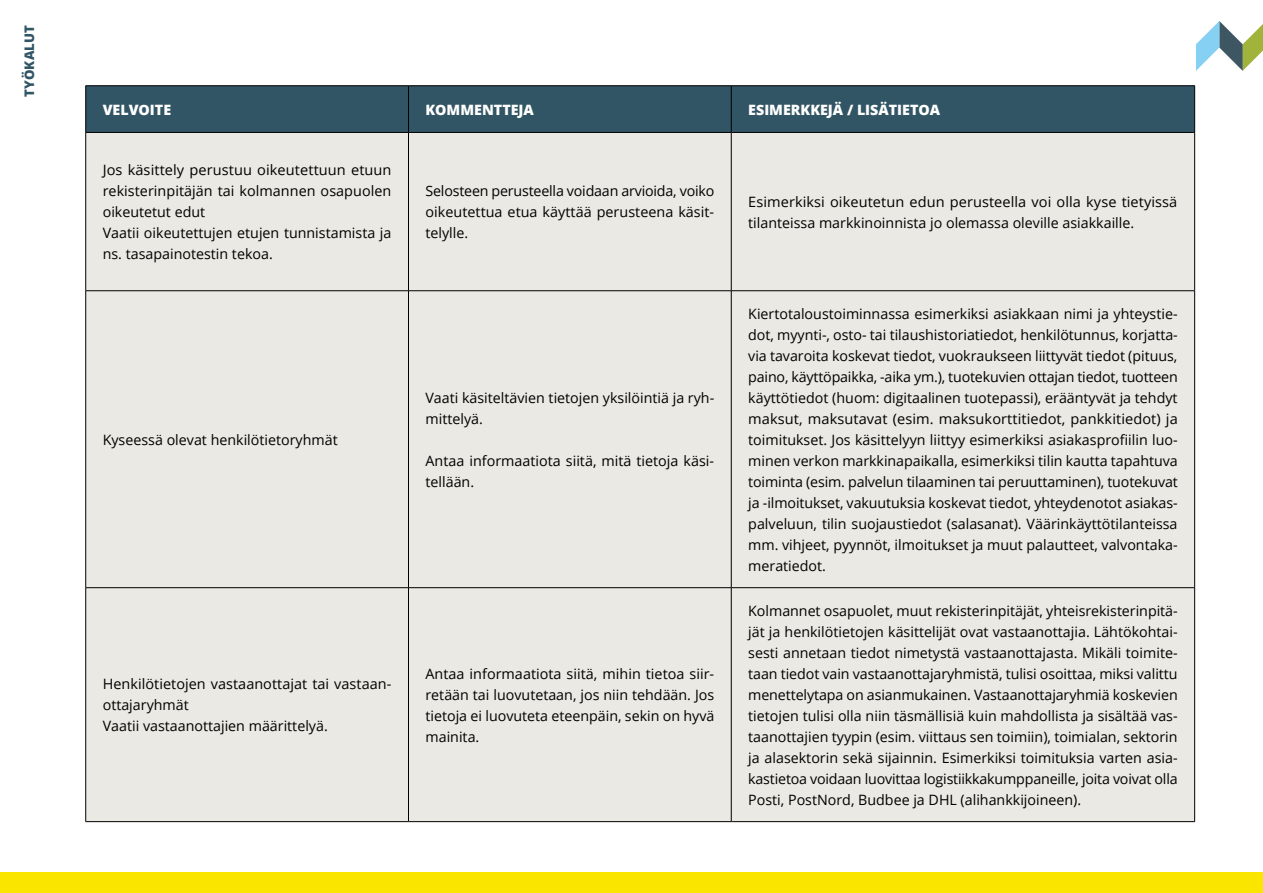
<style>
.page{position:relative;width:1263px;height:893px;background:#fff}
.page>*{position:absolute;margin:0;border:0;box-sizing:border-box;transform-origin:0 0}
.t1{font:14.25px/21px "Open Sans";color:#000}
.t2{font:800 14.25px "Open Sans";color:#fff}
.t3{font:800 13.2px "Open Sans";color:#325565}
</style>
<div class="page">
<div style="left:86px;top:86px;width:1108px;height:46px;background:#325565"></div>
<div style="left:86px;top:133px;width:1108px;height:688px;background:#eae9e3"></div>
<hr style="left:86px;top:85px;width:322px;height:1px;background:#000">
<hr style="left:85px;top:86px;width:1px;height:46px;background:#000">
<hr style="left:408px;top:85px;width:323px;height:1px;background:#000">
<hr style="left:408px;top:86px;width:1px;height:46px;background:#000">
<hr style="left:731px;top:85px;width:464px;height:1px;background:#000">
<hr style="left:731px;top:86px;width:1px;height:46px;background:#000">
<hr style="left:1194px;top:86px;width:1px;height:46px;background:#000">
<hr style="left:86px;top:132px;width:322px;height:1px;background:#000">
<hr style="left:85px;top:133px;width:1px;height:158px;background:#000">
<hr style="left:408px;top:132px;width:323px;height:1px;background:#000">
<hr style="left:408px;top:133px;width:1px;height:158px;background:#000">
<hr style="left:731px;top:132px;width:464px;height:1px;background:#000">
<hr style="left:731px;top:133px;width:1px;height:158px;background:#000">
<hr style="left:1194px;top:133px;width:1px;height:158px;background:#000">
<hr style="left:86px;top:290px;width:322px;height:1px;background:#000">
<hr style="left:85px;top:291px;width:1px;height:296px;background:#000">
<hr style="left:408px;top:290px;width:323px;height:1px;background:#000">
<hr style="left:408px;top:291px;width:1px;height:296px;background:#000">
<hr style="left:731px;top:290px;width:464px;height:1px;background:#000">
<hr style="left:731px;top:291px;width:1px;height:296px;background:#000">
<hr style="left:1194px;top:291px;width:1px;height:296px;background:#000">
<hr style="left:86px;top:587px;width:322px;height:1px;background:#000">
<hr style="left:85px;top:588px;width:1px;height:233px;background:#000">
<hr style="left:408px;top:587px;width:323px;height:1px;background:#000">
<hr style="left:408px;top:588px;width:1px;height:233px;background:#000">
<hr style="left:731px;top:587px;width:464px;height:1px;background:#000">
<hr style="left:731px;top:588px;width:1px;height:233px;background:#000">
<hr style="left:1194px;top:588px;width:1px;height:233px;background:#000">
<hr style="left:86px;top:821px;width:322px;height:1px;background:#000">
<hr style="left:408px;top:821px;width:323px;height:1px;background:#000">
<hr style="left:731px;top:821px;width:464px;height:1px;background:#000">
<div style="left:0;top:872px;width:1263px;height:21px;background:#f9e500"></div>
<svg style="left:1196px;top:21px;width:67px;height:50px"></svg>
<p class="t3" style="left:19px;top:97px;width:73px;rotate:-90deg">TYÖKALUT</p>
<p class="t2" style="left:103px;top:99px;width:70px">VELVOITE</p>
<p class="t2" style="left:425px;top:99px;width:110px">KOMMENTTEJA</p>
<p class="t2" style="left:748px;top:99px;width:193px">ESIMERKKEJÄ / LISÄTIETOA</p>
<p class="t1" style="left:103px;top:159px;width:290px">Jos käsittely perustuu oikeutettuun etuun rekisterinpitäjän tai kolmannen osapuolen oikeutetut edut<br>Vaatii oikeutettujen etujen tunnistamista ja ns. tasapainotestin tekoa.</p>
<p class="t1" style="left:103px;top:429px;width:236px">Kyseessä olevat henkilötietoryhmät</p>
<p class="t1" style="left:425px;top:180px;width:290px;text-align:justify">Selosteen perusteella voidaan arvioida, voiko oikeutettua etua käyttää perusteena käsit&shy;telylle.</p>
<p class="t1" style="left:748px;top:190px;width:431px">Esimerkiksi oikeutetun edun perusteella voi olla kyse tietyissä tilanteissa markkinoinnista jo olemassa oleville asiakkaille.</p>
<p class="t1" style="left:425px;top:387px;width:290px">Vaati käsiteltävien tietojen yksilöintiä ja ryh&shy;mittelyä.</p>
<p class="t1" style="left:425px;top:450px;width:290px">Antaa informaatiota siitä, mitä tietoja käsi&shy;tellään.</p>
<p class="t1" style="left:748px;top:303px;width:431px;text-align:justify">Kiertotaloustoiminnassa esimerkiksi asiakkaan nimi ja yhteystie&shy;dot, myynti-, osto- tai tilaushistoriatiedot, henkilötunnus, korjatta&shy;via tavaroita koskevat tiedot, vuokraukseen liittyvät tiedot (pituus, paino, käyttöpaikka, -aika ym.), tuotekuvien ottajan tiedot, tuotteen käyttötiedot (huom: digitaalinen tuotepassi), erääntyvät ja tehdyt maksut, maksutavat (esim. maksukorttitiedot, pankkitiedot) ja toimitukset. Jos käsittelyyn liittyy esimerkiksi asiakasprofiilin luo&shy;minen verkon markkinapaikalla, esimerkiksi tilin kautta tapahtuva toiminta (esim. palvelun tilaaminen tai peruuttaminen), tuotekuvat ja -ilmoitukset, vakuutuksia koskevat tiedot, yhteydenotot asiakas&shy;palveluun, tilin suojaustiedot (salasanat). Väärinkäyttötilanteissa mm. vihjeet, pyynnöt, ilmoitukset ja muut palautteet, valvontaka&shy;meratiedot.</p>
<p class="t1" style="left:103px;top:673px;width:290px">Henkilötietojen vastaanottajat tai vastaan&shy;ottajaryhmät<br>Vaatii vastaanottajien määrittelyä.</p>
<p class="t1" style="left:425px;top:663px;width:290px;text-align:justify">Antaa informaatiota siitä, mihin tietoa siir&shy;retään tai luovutetaan, jos niin tehdään. Jos tietoja ei luovuteta eteenpäin, sekin on hyvä mainita.</p>
<p class="t1" style="left:748px;top:600px;width:431px;text-align:justify">Kolmannet osapuolet, muut rekisterinpitäjät, yhteisrekisterinpitä&shy;jät ja henkilötietojen käsittelijät ovat vastaanottajia. Lähtökohtai&shy;sesti annetaan tiedot nimetystä vastaanottajasta. Mikäli toimite&shy;taan tiedot vain vastaanottajaryhmistä, tulisi osoittaa, miksi valittu menettelytapa on asianmukainen. Vastaanottajaryhmiä koskevien tietojen tulisi olla niin täsmällisiä kuin mahdollista ja sisältää vas&shy;taanottajien tyypin (esim. viittaus sen toimiin), toimialan, sektorin ja alasektorin sekä sijainnin. Esimerkiksi toimituksia varten asia&shy;kastietoa voidaan luovittaa logistiikkakumppaneille, joita voivat olla Posti, PostNord, Budbee ja DHL (alihankkijoineen).</p>
</div>
